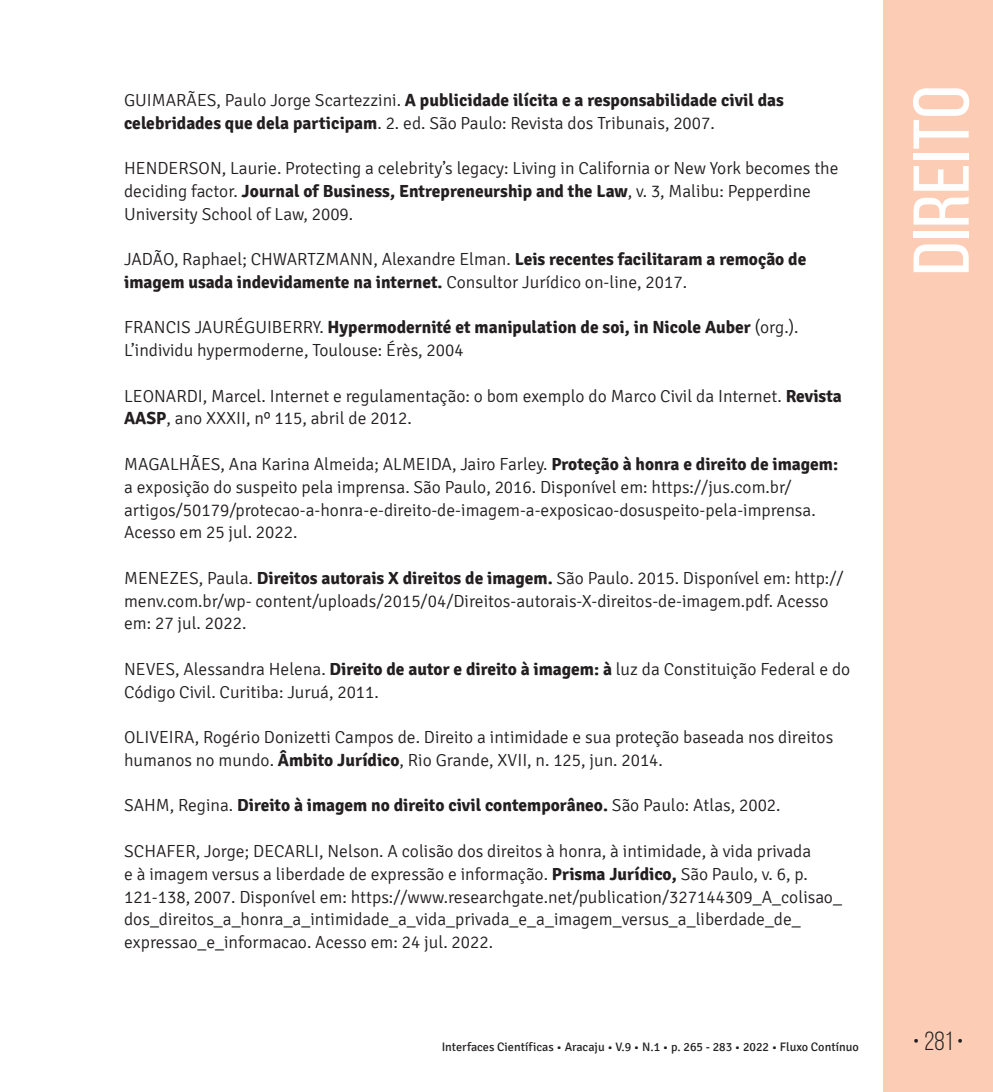
<style>
.page{position:relative;width:993px;height:1092px;background:#fff}
.page>*{position:absolute;margin:0;border:0;box-sizing:border-box;transform-origin:0 0}
.t1{font:78.75px "Bebas Neue";color:#fff;scale:1.09 1}
.t2{font:26.25px "Bebas Neue";color:#231f20}
.t3{font:300 17.5px/22.8px "Signika";color:#231f20}
.t4{font:700 17.5px/22.8px "Signika";color:#231f20}
.t5{font:12.25px "Signika";color:#231f20}
.s1{font-weight:300}
.s2{font-weight:700}
</style>
<div class="page">
<div style="left:883px;top:0;width:109px;height:1091px;background:#fcccb5"></div>
<p class="t4" style="left:124px;top:89px;width:661px"><span class="s1">GUIMARÃ ES, Paulo Jorge Scartezzini.</span> A publicidade ilí cita e a responsabilidade civil das celebridades que dela participam<span class="s1">. 2. ed. Sã o Paulo: Revista dos Tribunais, 2007.</span></p>
<p class="t3" style="left:124px;top:157px;width:715px">HENDERSON, Laurie. Protecting a celebrity’s legacy: Living in California or New York becomes the deciding factor. <span class="s2">Journal of Business, Entrepreneurship and the Law</span>, v. 3, Malibu: Pepperdine<br>University School of Law, 2009.</p>
<p class="t3" style="left:124px;top:248px;width:683px">JADÃO, Raphael; CHWARTZMANN, Alexandre Elman. <span class="s2">Leis recentes facilitaram a remoção de imagem usada indevidamente na internet.</span> Consultor Jurídico on-line, 2017.</p>
<p class="t3" style="left:124px;top:316px;width:675px">FRANCIS JAURÉ GUIBERRY. <span class="s2">Hypermodernité et manipulation de soi, in Nicole Auber</span> (org.).<br>L’individu hypermoderne, Toulouse: É rè s, 2004</p>
<p class="t3" style="left:124px;top:385px;width:719px">LEONARDI, Marcel. Internet e regulamentação: o bom exemplo do Marco Civil da Internet. <span class="s2">Revista<br>AASP</span>, ano XXXII, nº 115, abril de 2012.</p>
<p class="t3" style="left:124px;top:453px;width:715px">MAGALHÃES, Ana Karina Almeida; ALMEIDA, Jairo Farley. <span class="s2">Proteção à honra e direito de imagem: </span>a exposição do suspeito pela imprensa. São Paulo, 2016. Disponível em: https://jus.com.br/ artigos/50179/protecao-a-honra-e-direito-de-imagem-a-exposicao-dosuspeito-pela-imprensa.<br>Acesso em 25 jul. 2022.</p>
<p class="t3" style="left:124px;top:567px;width:720px">MENEZES, Paula. <span class="s2">Direitos autorais X direitos de imagem.</span> São Paulo. 2015. Disponível em: http:// menv.com.br/wp- content/uploads/2015/04/Direitos-autorais-X-direitos-de-imagem.pdf. Acesso em: 27 jul. 2022.</p>
<p class="t3" style="left:124px;top:658px;width:727px">NEVES, Alessandra Helena. <span class="s2">Direito de autor e direito à imagem: à</span> luz da Constituição Federal e do<br>Código Civil. Curitiba: Juruá, 2011.</p>
<p class="t3" style="left:124px;top:726px;width:710px">OLIVEIRA, Rogério Donizetti Campos de. Direito a intimidade e sua proteção baseada nos direitos humanos no mundo. <span class="s2">Âmbito Jurídico</span>, Rio Grande, XVII, n. 125, jun. 2014.</p>
<p class="t4" style="left:124px;top:794px;width:657px"><span class="s1">SAHM, Regina.</span> Direito à imagem no direito civil contemporâneo. <span class="s1">São Paulo: Atlas, 2002.</span></p>
<p class="t3" style="left:124px;top:840px;width:719px">SCHAFER, Jorge; DECARLI, Nelson. A colisão dos direitos à honra, à intimidade, à vida privada<br>e à imagem versus a liberdade de expressão e informação. <span class="s2">Prisma Jurídico,</span> São Paulo, v. 6, p.<br>121-138, 2007. Disponível em: https://www.researchgate.net/publication/327144309_A_colisao_ dos_direitos_a_honra_a_intimidade_a_vida_privada_e_a_imagem_versus_a_liberdade_de_ expressao_e_informacao. Acesso em: 24 jul. 2022.</p>
<h1 class="t1" style="left:898px;top:275px;width:176px;rotate:-90deg">Direito</h1>
<p class="t5" style="left:441px;top:1040px;width:418px">Interfaces Científicas • Aracaju • V.9 • N.1 • p. 265 - 283 • 2022 • Fluxo Contínuo</p>
<h2 class="t2" style="left:912px;top:1026px;width:52px">• 281 •</h2>
</div>
